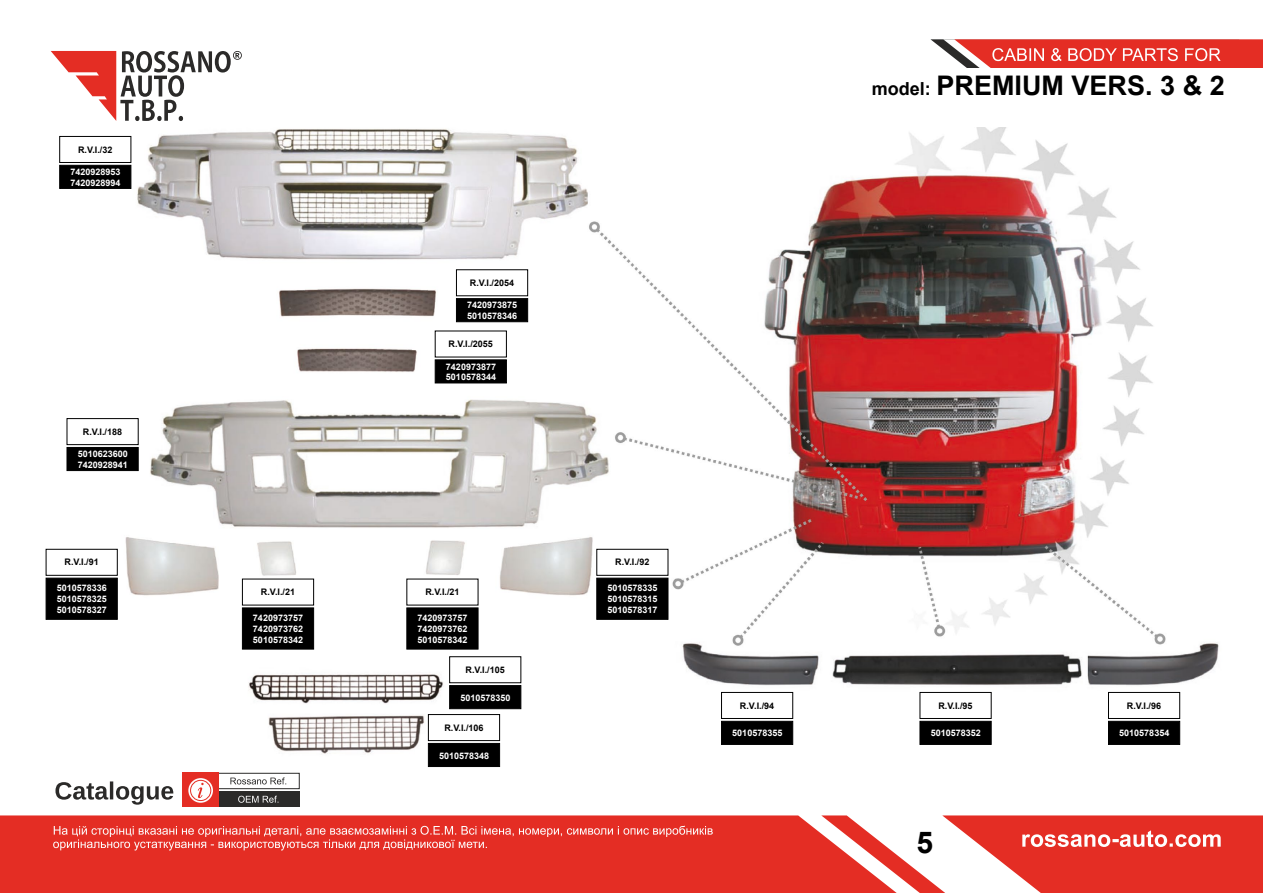
<style>
.page{position:relative;width:1263px;height:893px;background:#fff}
.page>*{position:absolute;margin:0;border:0;box-sizing:border-box;transform-origin:0 0}
.t1{font:700 30px "Arial";color:#000}
.t2{font:700 27px "Arial";color:#000}
.t3{font:700 9px/10.8px "Arial";color:#fff}
.t4{font:700 9px "Arial";color:#000}
.s1{font-size:18px}
</style>
<div class="page">
<svg style="left:0;top:815px;width:1263px;height:78px;background:#e7463e"></svg>
<svg style="left:51px;top:51px;width:191px;height:70px"></svg>
<svg style="left:55px;top:781px;width:118px;height:24px"></svg>
<svg style="left:930px;top:39px;width:333px;height:29px;background:#e1544d"></svg>
<svg style="left:1022px;top:830px;width:199px;height:17px"></svg>
<svg style="left:53px;top:826px;width:660px;height:24px;background:#e84e46"></svg>
<svg style="left:230px;top:777px;width:56px;height:7px"></svg>
<div style="left:217px;top:773px;width:83px;height:16px;border:1px solid #2b2a29"></div>
<div style="left:217px;top:791px;width:83px;height:16px;background:#2b2a29"></div>
<svg style="left:238px;top:796px;width:40px;height:7px"></svg>
<div style="left:182px;top:773px;width:36px;height:34px;background:#e42d24"></div>
<svg style="left:188px;top:778px;width:25px;height:25px"></svg>
<div style="left:191px;top:780px;width:20px;height:20px;background:#fefefe;border-radius:50%"></div>
<div style="left:190px;top:780px;width:21px;height:21px;border:1px solid #e42d24;border-radius:50%"></div>
<svg style="left:198px;top:783px;width:6px;height:15px"></svg>
<img style="left:121px;top:128px;width:1098px;height:629px">
<div style="left:59px;top:165px;width:72px;height:24px;background:#000;border:1px solid #000"></div>
<div style="left:59px;top:136px;width:72px;height:27px;background:#fff;border:1px solid #000"></div>
<div style="left:435px;top:359px;width:72px;height:24px;background:#000;border:1px solid #000"></div>
<div style="left:435px;top:331px;width:72px;height:26px;background:#fff"></div>
<div style="left:456px;top:298px;width:72px;height:24px;background:#000;border:1px solid #000"></div>
<div style="left:456px;top:269px;width:72px;height:27px;background:#fff"></div>
<div style="left:67px;top:447px;width:72px;height:24px;background:#000"></div>
<div style="left:67px;top:418px;width:72px;height:27px;background:#fff;border:1px solid #000"></div>
<div style="left:449px;top:685px;width:72px;height:24px;background:#000;border:1px solid #000"></div>
<div style="left:449px;top:656px;width:72px;height:27px;background:#fff;border:1px solid #000"></div>
<div style="left:721px;top:721px;width:72px;height:24px;background:#000;border:1px solid #000"></div>
<div style="left:721px;top:692px;width:72px;height:27px;background:#fff;border:1px solid #000"></div>
<div style="left:919px;top:721px;width:72px;height:24px;background:#000;border:1px solid #000"></div>
<div style="left:919px;top:692px;width:72px;height:27px;background:#fff;border:1px solid #000"></div>
<div style="left:1108px;top:721px;width:72px;height:24px;background:#000;border:1px solid #000"></div>
<div style="left:1108px;top:692px;width:72px;height:27px;background:#fff;border:1px solid #000"></div>
<div style="left:428px;top:743px;width:72px;height:24px;background:#000"></div>
<div style="left:428px;top:714px;width:72px;height:27px;background:#fff;border:1px solid #000"></div>
<div style="left:46px;top:578px;width:72px;height:42px;background:#000;border:1px solid #000"></div>
<div style="left:46px;top:549px;width:72px;height:27px;background:#fff;border:1px solid #000"></div>
<div style="left:596px;top:578px;width:72px;height:42px;background:#000;border:1px solid #000"></div>
<div style="left:596px;top:549px;width:72px;height:27px;background:#fff;border:1px solid #000"></div>
<div style="left:242px;top:607px;width:72px;height:42px;background:#000;border:1px solid #000"></div>
<div style="left:242px;top:579px;width:72px;height:26px;background:#fff"></div>
<div style="left:406px;top:607px;width:72px;height:42px;background:#000;border:1px solid #000"></div>
<div style="left:406px;top:579px;width:72px;height:26px;background:#fff"></div>
<p class="t4" style="left:78px;top:144px;width:36px">R.V.I./32</p>
<p class="t3" style="left:70px;top:167px;width:52px">7420928953<br>7420928994</p>
<p class="t4" style="left:83px;top:426px;width:41px">R.V.I./188</p>
<p class="t3" style="left:78px;top:449px;width:52px">5010623600<br>7420928941</p>
<p class="t4" style="left:65px;top:556px;width:36px">R.V.I./91</p>
<p class="t3" style="left:57px;top:583px;width:52px;text-align:justify">5010578336<br>5010578325<br>5010578327</p>
<p class="t4" style="left:261px;top:586px;width:36px">R.V.I./21</p>
<p class="t3" style="left:253px;top:613px;width:52px;text-align:justify">7420973757<br>7420973762<br>5010578342</p>
<p class="t4" style="left:470px;top:277px;width:46px">R.V.I./2054</p>
<p class="t3" style="left:467px;top:300px;width:52px">7420973875<br>5010578346</p>
<p class="t4" style="left:449px;top:338px;width:46px">R.V.I./2055</p>
<p class="t3" style="left:446px;top:361px;width:52px">7420973877<br>5010578344</p>
<p class="t4" style="left:425px;top:586px;width:36px">R.V.I./21</p>
<p class="t3" style="left:417px;top:613px;width:52px;text-align:justify">7420973757<br>7420973762<br>5010578342</p>
<p class="t4" style="left:466px;top:664px;width:41px">R.V.I./105</p>
<p class="t3" style="left:460px;top:692px;width:52px">5010578350</p>
<p class="t4" style="left:444px;top:722px;width:41px">R.V.I./106</p>
<p class="t3" style="left:439px;top:750px;width:52px">5010578348</p>
<p class="t4" style="left:615px;top:556px;width:36px">R.V.I./92</p>
<p class="t3" style="left:607px;top:583px;width:52px;text-align:justify">5010578335<br>5010578315<br>5010578317</p>
<p class="t4" style="left:740px;top:700px;width:36px">R.V.I./94</p>
<p class="t3" style="left:732px;top:728px;width:52px">5010578355</p>
<h2 class="t2" style="left:872px;top:67px;width:354px"><span class="s1">model:</span> PREMIUM VERS. 3 &amp; 2</h2>
<p class="t4" style="left:938px;top:700px;width:36px">R.V.I./95</p>
<p class="t3" style="left:931px;top:728px;width:52px">5010578352</p>
<h1 class="t1" style="left:916px;top:823px;width:18px">5</h1>
<p class="t4" style="left:1127px;top:700px;width:36px">R.V.I./96</p>
<p class="t3" style="left:1119px;top:728px;width:52px">5010578354</p>
</div>
